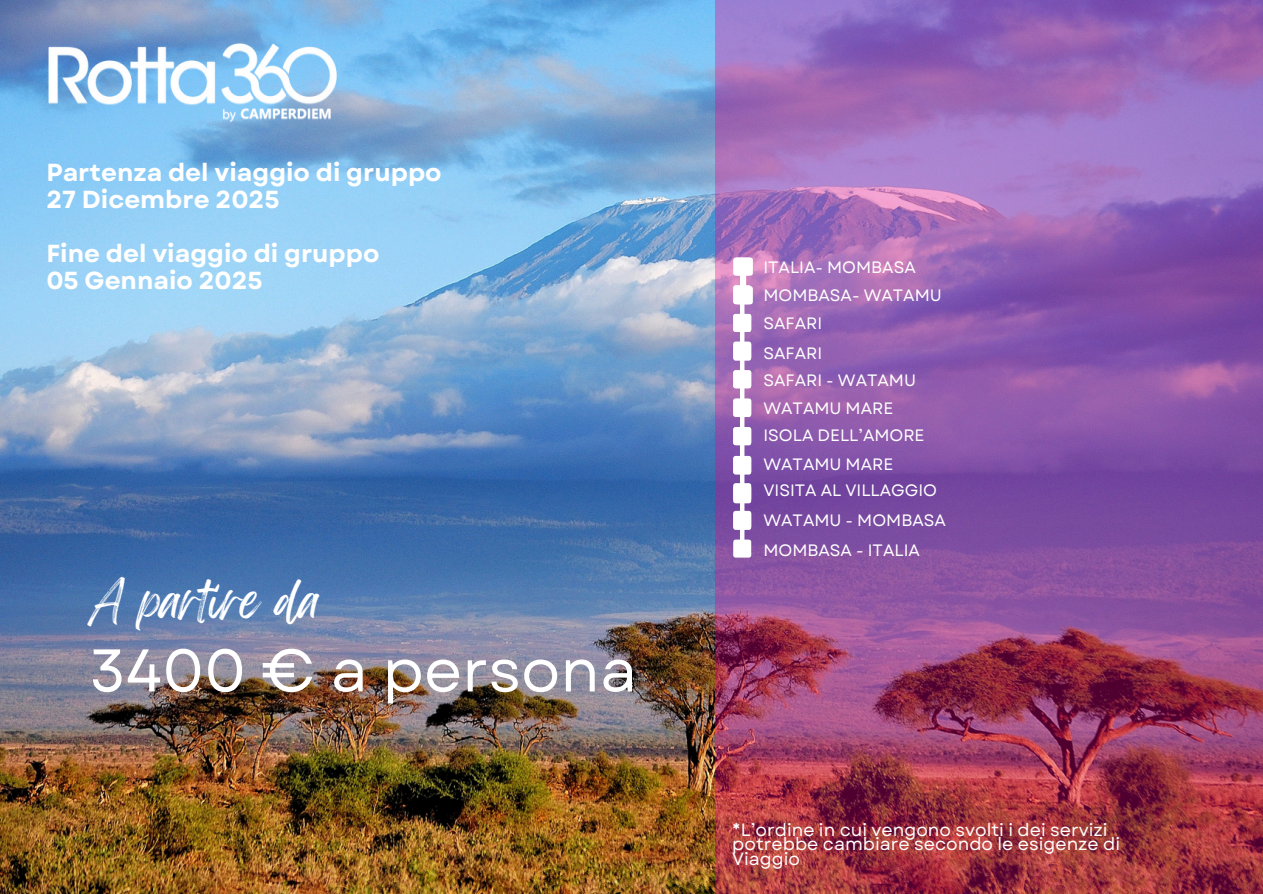
<style>
.page{position:relative;width:1263px;height:894px;background:#fff}
.page>*{position:absolute;margin:0;border:0;box-sizing:border-box;transform-origin:0 0}
.t1{font:60px "Garet";color:#fff}
.t2{font:42.45px "Feeling Passionate";color:#fff}
.t3{font:700 24.6px/27px "Garet";color:#fff}
.t4{font:17.7px/14.4px "Garet";color:#fff}
.t5{font:16.5px "Garet";color:#fff}
</style>
<div class="page">
<img style="left:0;top:0;width:716px;height:893px">
<img style="left:46px;top:30px;width:303px;height:97px">
<img style="left:46px;top:31px;width:293px;height:97px">
<img style="left:716px;top:0;width:547px;height:893px">
<hr style="left:740px;top:274px;width:4px;height:13px;background:#fff">
<div style="left:733px;top:257px;width:18px;height:18px;border:4px solid #fff"></div>
<hr style="left:740px;top:302px;width:4px;height:13px;background:#fff">
<div style="left:733px;top:285px;width:18px;height:18px;border:4px solid #fff"></div>
<hr style="left:740px;top:331px;width:4px;height:12px;background:#fff">
<div style="left:735px;top:316px;width:14px;height:13px;background:#fff"></div>
<hr style="left:740px;top:358px;width:4px;height:13px;background:#fff">
<div style="left:735px;top:344px;width:14px;height:13px;background:#fff"></div>
<hr style="left:740px;top:387px;width:4px;height:13px;background:#fff">
<div style="left:735px;top:372px;width:14px;height:14px;background:#fff"></div>
<hr style="left:740px;top:415px;width:4px;height:13px;background:#fff">
<div style="left:735px;top:400px;width:14px;height:14px;background:#fff"></div>
<hr style="left:742px;top:274px;width:4px;height:13px;background:#fff">
<div style="left:737px;top:260px;width:14px;height:13px;background:#fff"></div>
<div style="left:735px;top:257px;width:18px;height:18px;border:4px solid #fff"></div>
<div style="left:737px;top:288px;width:14px;height:14px;background:#fff"></div>
<hr style="left:740px;top:444px;width:4px;height:13px;background:#fff">
<div style="left:735px;top:429px;width:14px;height:14px;background:#fff"></div>
<hr style="left:740px;top:473px;width:4px;height:13px;background:#fff">
<div style="left:735px;top:458px;width:14px;height:14px;background:#fff"></div>
<hr style="left:740px;top:500px;width:4px;height:13px;background:#fff">
<div style="left:735px;top:485px;width:14px;height:13px;background:#fff"></div>
<hr style="left:740px;top:527px;width:4px;height:13px;background:#fff">
<div style="left:735px;top:513px;width:14px;height:13px;background:#fff"></div>
<div style="left:735px;top:541px;width:14px;height:14px;background:#fff"></div>
<div style="left:733px;top:539px;width:18px;height:18px;border:4px solid #fff"></div>
<p class="t3" style="left:46px;top:159px;width:397px">Partenza del viaggio di gruppo<br>27 Dicembre 2025</p>
<p class="t3" style="left:46px;top:240px;width:335px">Fine del viaggio di gruppo<br>05 Gennaio 2025</p>
<p class="t2" style="left:89px;top:565px;width:233px">A partire da</p>
<p class="t1" style="left:89px;top:627px;width:549px">3400 € a persona</p>
<p class="t5" style="left:763px;top:255px;width:154px">ITALIA- MOMBASA</p>
<p class="t5" style="left:763px;top:283px;width:180px">MOMBASA- WATAMU</p>
<p class="t5" style="left:763px;top:312px;width:60px">SAFARI</p>
<p class="t5" style="left:763px;top:341px;width:60px">SAFARI</p>
<p class="t5" style="left:763px;top:368px;width:154px">SAFARI - WATAMU</p>
<p class="t5" style="left:763px;top:396px;width:131px">WATAMU MARE</p>
<p class="t5" style="left:763px;top:423px;width:163px">ISOLA DELL’AMORE</p>
<h4 class="t5" style="left:763px;top:452px;width:131px">WATAMU MARE</h4>
<h4 class="t5" style="left:763px;top:478px;width:175px">VISITA AL VILLAGGIO</h4>
<h4 class="t5" style="left:763px;top:508px;width:184px">WATAMU - MOMBASA</h4>
<h4 class="t5" style="left:763px;top:538px;width:158px">MOMBASA - ITALIA</h4>
<h4 class="t4" style="left:732px;top:822px;width:389px">*L’ordine in cui vengono svolti i dei servizi potrebbe cambiare secondo le esigenze di<br>Viaggio</h4>
</div>
